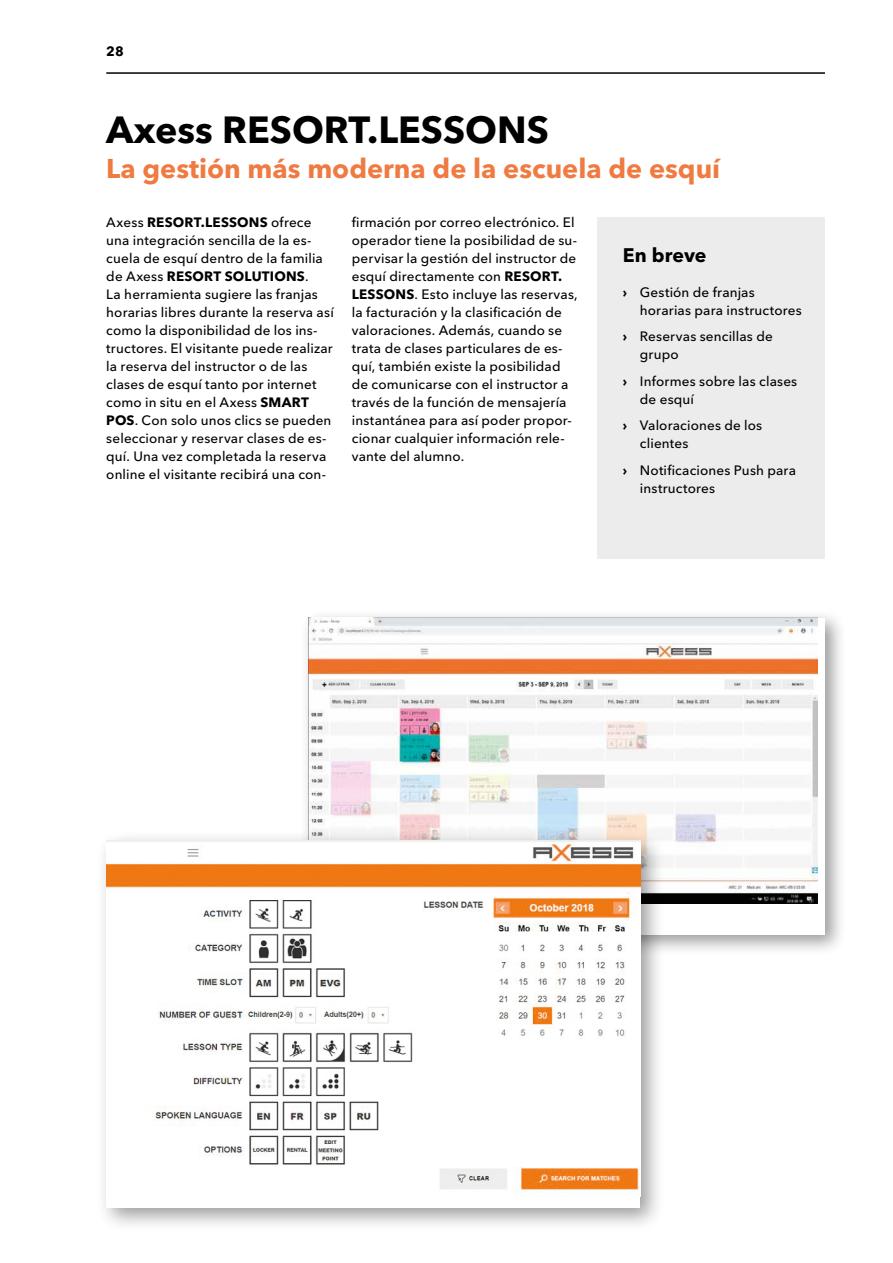
<style>
.page{position:relative;width:893px;height:1263px;background:#fff}
.page>*{position:absolute;margin:0;border:0;box-sizing:border-box;transform-origin:0 0}
.t1{font:700 37.5px "Avenir Next Cyr";color:#000}
.t2{font:700 27px "Avenir Next Cyr";color:#ef7b42}
.t3{font:700 19.5px "Avenir Next Cyr";letter-spacing:.005em;color:#000}
.t4{font:500 13.5px/18px "Avenir Next Cyr";letter-spacing:.01em;color:#000}
.t5{font:700 13.5px "Avenir Next Cyr";color:#000}
.s1{font-weight:700}
</style>
<div class="page">
<div style="left:299px;top:609px;width:547px;height:347px;background:#000;opacity:.4"></div>
<div style="left:308px;top:618px;width:517px;height:317px;background:#fff"></div>
<img style="left:308px;top:618px;width:509px;height:286px">
<div style="left:96px;top:830px;width:569px;height:403px;background:#000;opacity:.4"></div>
<div style="left:106px;top:840px;width:534px;height:368px;background:#fff"></div>
<img style="left:106px;top:840px;width:534px;height:355px">
<hr style="left:106px;top:72px;width:719px;height:2px;background:#000">
<div style="left:597px;top:217px;width:228px;height:341px;background:#ececec"></div>
<p class="t5" style="left:106px;top:43px;width:19px">28</p>
<h1 class="t1" style="left:106px;top:107px;width:444px">Axess RESORT.LESSONS</h1>
<h2 class="t2" style="left:106px;top:152px;width:615px">La gestión más moderna de la escuela de esquí</h2>
<p class="t4" style="left:106px;top:214px;width:229px">Axess <span class="s1">RESORT.LESSONS</span> ofrece una integración sencilla de la es&shy;cuela de esquí dentro de la familia de Axess <span class="s1">RESORT SOLUTIONS</span>.<br>La herramienta sugiere las franjas horarias libres durante la reserva así como la disponibilidad de los ins&shy;tructores. El visitante puede realizar la reserva del instructor o de las clases de esquí tanto por internet como in situ en el Axess <span class="s1">SMART POS</span>. Con solo unos clics se pueden seleccionar y reservar clases de es&shy;quí. Una vez completada la reserva online el visitante recibirá una con-</p>
<p class="t4" style="left:352px;top:214px;width:227px">firmación por correo electrónico. El operador tiene la posibilidad de su&shy;pervisar la gestión del instructor de esquí directamente con <span class="s1">RESORT.<br>LESSONS</span>. Esto incluye las reservas, la facturación y la clasificación de valoraciones. Además, cuando se trata de clases particulares de es&shy;quí, también existe la posibilidad de comunicarse con el instructor a través de la función de mensajería instantánea para así poder propor&shy;cionar cualquier información rele&shy;vante del alumno.</p>
<h3 class="t3" style="left:623px;top:243px;width:85px">En breve</h3>
<p class="t4" style="left:640px;top:283px;width:163px;text-indent:-17px"><span class="s1">›</span> Gestión de franjas horarias para instructores</p>
<p class="t4" style="left:640px;top:327px;width:134px;text-indent:-17px"><span class="s1">›</span> Reservas sencillas de grupo</p>
<p class="t4" style="left:640px;top:372px;width:159px;text-indent:-17px"><span class="s1">›</span> Informes sobre las clases de esquí</p>
<p class="t4" style="left:640px;top:416px;width:124px;text-indent:-17px"><span class="s1">›</span> Valoraciones de los clientes</p>
<p class="t4" style="left:640px;top:461px;width:158px;text-indent:-17px"><span class="s1">›</span> Notificaciones Push para instructores</p>
</div>
